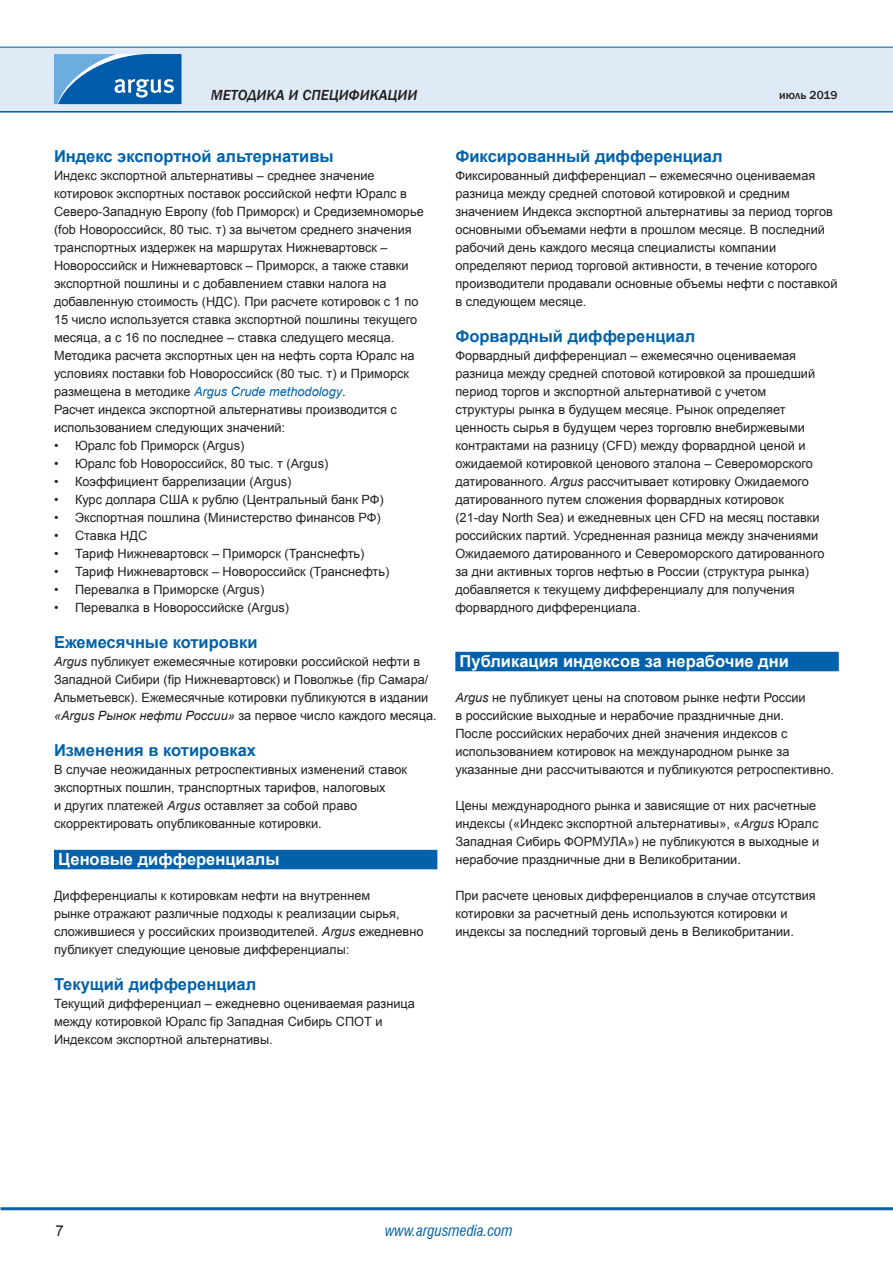
<style>
.page{position:relative;width:893px;height:1263px;background:#fff}
.page>*{position:absolute;margin:0;border:0;box-sizing:border-box;transform-origin:0 0}
.t1{font:700 16.5px "Arial";color:#0161aa}
.t2{font:700 16.5px "Arial";color:#fff}
.t3{font:italic 500 15px "Franklin Gothic";color:#231f20}
.t4{font:italic condensed 15px "Swiss 721 BT";color:#0161aa}
.t5{font:15px "Arial";color:#231f20}
.t6{font:12.75px/18px "Arial";color:#231f20}
.t7{font:500 12px "Franklin Gothic";color:#231f20}
.s1{font-style:italic;color:#0161aa}
.s2{font-style:italic}
</style>
<div class="page">
<hr style="left:0;top:110px;width:893px;height:3px;background:#0161aa">
<div style="left:0;top:47px;width:893px;height:64px;background:#deebf7"></div>
<hr style="left:0;top:47px;width:893px;height:1px;background:#0161aa">
<hr style="left:1px;top:1207px;width:892px;height:3px;background:#0161aa">
<svg style="left:54px;top:54px;width:128px;height:50px;background:#307dbd"></svg>
<div style="left:54px;top:850px;width:383px;height:19px;background:#0161aa"></div>
<div style="left:455px;top:652px;width:384px;height:19px;background:#0161aa"></div>
<p class="t3" style="left:211px;top:86px;width:208px">Методика и спецификации</p>
<p class="t1" style="left:54px;top:145px;width:281px">Индекс экспортной альтернативы</p>
<p class="t6" style="left:54px;top:167px;width:371px">Индекс экспортной альтернативы – среднее значение котировок экспортных поставок российской нефти Юралс в Северо-Западную Европу (fob Приморск) и Средиземноморье (fob Новороссийск, 80 тыс. т) за вычетом среднего значения транспортных издержек на маршрутах Нижневартовск – Новороссийск и Нижневартовск – Приморск, а также ставки экспортной пошлины и с добавлением ставки налога на добавленную стоимость (НДС). При расчете котировок с 1 по 15 число используется ставка экспортной пошлины текущего месяца, а с 16 по последнее – ставка следущего месяца.<br>Методика расчета экспортных цен на нефть сорта Юралс на условиях поставки fob Новороссийск (80 тыс. т) и Приморск размещена в методике <span class="s1">Argus Crude methodology</span>.<br>Расчет индекса экспортной альтернативы производится с использованием следующих значений:</p>
<p class="t6" style="left:54px;top:437px;width:192px">• Юралс fob Приморск (Argus)</p>
<p class="t6" style="left:54px;top:455px;width:276px">• Юралс fob Новороссийск, 80 тыс. т (Argus)</p>
<p class="t6" style="left:54px;top:473px;width:239px">• Коэффициент баррелизации (Argus)</p>
<p class="t6" style="left:54px;top:491px;width:331px">• Курс доллара США к рублю (Центральный банк РФ)</p>
<p class="t6" style="left:54px;top:509px;width:328px">• Экспортная пошлина (Министерство финансов РФ)</p>
<p class="t6" style="left:54px;top:527px;width:95px">• Ставка НДС</p>
<p class="t6" style="left:54px;top:545px;width:312px">• Тариф Нижневартовск – Приморск (Транснефть)</p>
<p class="t6" style="left:54px;top:563px;width:337px">• Тариф Нижневартовск – Новороссийск (Транснефть)</p>
<p class="t6" style="left:54px;top:581px;width:212px">• Перевалка в Приморске (Argus)</p>
<p class="t6" style="left:54px;top:599px;width:237px">• Перевалка в Новороссийске (Argus)</p>
<p class="t1" style="left:54px;top:631px;width:205px">Ежемесячные котировки</p>
<p class="t6" style="left:54px;top:653px;width:384px"><span class="s2">Argus</span> публикует ежемесячные котировки российской нефти в Западной Сибири (fip Нижневартовск) и Поволжье (fip Самара/ Альметьевск). Ежемесячные котировки публикуются в издании <span class="s2">«Argus Рынок нефти России»</span> за первое число каждого месяца.</p>
<p class="t1" style="left:54px;top:739px;width:204px">Изменения в котировках</p>
<p class="t6" style="left:54px;top:761px;width:355px">В случае неожиданных ретроспективных изменений ставок экспортных пошлин, транспортных тарифов, налоговых<br>и других платежей <span class="s2">Argus</span> оставляет за собой право скорректировать опубликованные котировки.</p>
<p class="t2" style="left:58px;top:848px;width:223px">Ценовые дифференциалы</p>
<p class="t6" style="left:54px;top:887px;width:371px">Дифференциалы к котировкам нефти на внутреннем<br>рынке отражают различные подходы к реализации сырья, сложившиеся у российских производителей. <span class="s2">Argus</span> ежедневно публикует следующие ценовые дифференциалы:</p>
<p class="t1" style="left:54px;top:973px;width:204px">Текущий дифференциал</p>
<p class="t6" style="left:54px;top:995px;width:362px">Текущий дифференциал – ежедневно оцениваемая разница между котировкой Юралс fip Западная Сибирь СПОТ и<br>Индексом экспортной альтернативы.</p>
<p class="t7" style="left:779px;top:88px;width:60px">июль 2019</p>
<p class="t1" style="left:455px;top:145px;width:269px">Фиксированный дифференциал</p>
<p class="t6" style="left:455px;top:167px;width:384px">Фиксированный дифференциал – ежемесячно оцениваемая разница между средней спотовой котировкой и средним значением Индекса экспортной альтернативы за период торгов основными объемами нефти в прошлом месяце. В последний рабочий день каждого месяца специалисты компании определяют период торговой активности, в течение которого производители продавали основные объемы нефти с поставкой в следующем месяце.</p>
<p class="t1" style="left:455px;top:325px;width:241px">Форвардный дифференциал</p>
<p class="t6" style="left:455px;top:347px;width:371px">Форвардный дифференциал – ежемесячно оцениваемая разница между средней спотовой котировкой за прошедший период торгов и экспортной альтернативой с учетом структуры рынка в будущем месяце. Рынок определяет ценность сырья в будущем через торговлю внебиржевыми контрактами на разницу (CFD) между форвардной ценой и ожидаемой котировкой ценового эталона – Североморского датированного. <span class="s2">Argus</span> рассчитывает котировку Ожидаемого датированного путем сложения форвардных котировок (21-day North Sea) и ежедневных цен CFD на месяц поставки российских партий. Усредненная разница между значениями Ожидаемого датированного и Североморского датированного за дни активных торгов нефтью в России (структура рынка) добавляется к текущему дифференциалу для получения форвардного дифференциала.</p>
<p class="t2" style="left:460px;top:650px;width:331px">Публикация индексов за нерабочие дни</p>
<p class="t6" style="left:455px;top:689px;width:380px"><span class="s2">Argus</span> не публикует цены на спотовом рынке нефти России<br>в российские выходные и нерабочие праздничные дни.<br>После российских нерабочих дней значения индексов с использованием котировок на международном рынке за указанные дни рассчитываются и публикуются ретроспективно.</p>
<p class="t6" style="left:455px;top:797px;width:365px">Цены международного рынка и зависящие от них расчетные индексы («Индекс экспортной альтернативы», «<span class="s2">Argus</span> Юралс Западная Сибирь ФОРМУЛА») не публикуются в выходные и нерабочие праздничные дни в Великобритании.</p>
<p class="t6" style="left:455px;top:887px;width:362px">При расчете ценовых дифференциалов в случае отсутствия котировки за расчетный день используются котировки и индексы за последний торговый день в Великобритании.</p>
<p class="t5" style="left:55px;top:1220px;width:10px">7</p>
<p class="t4" style="left:385px;top:1221px;width:129px">www.argusmedia.com</p>
</div>
